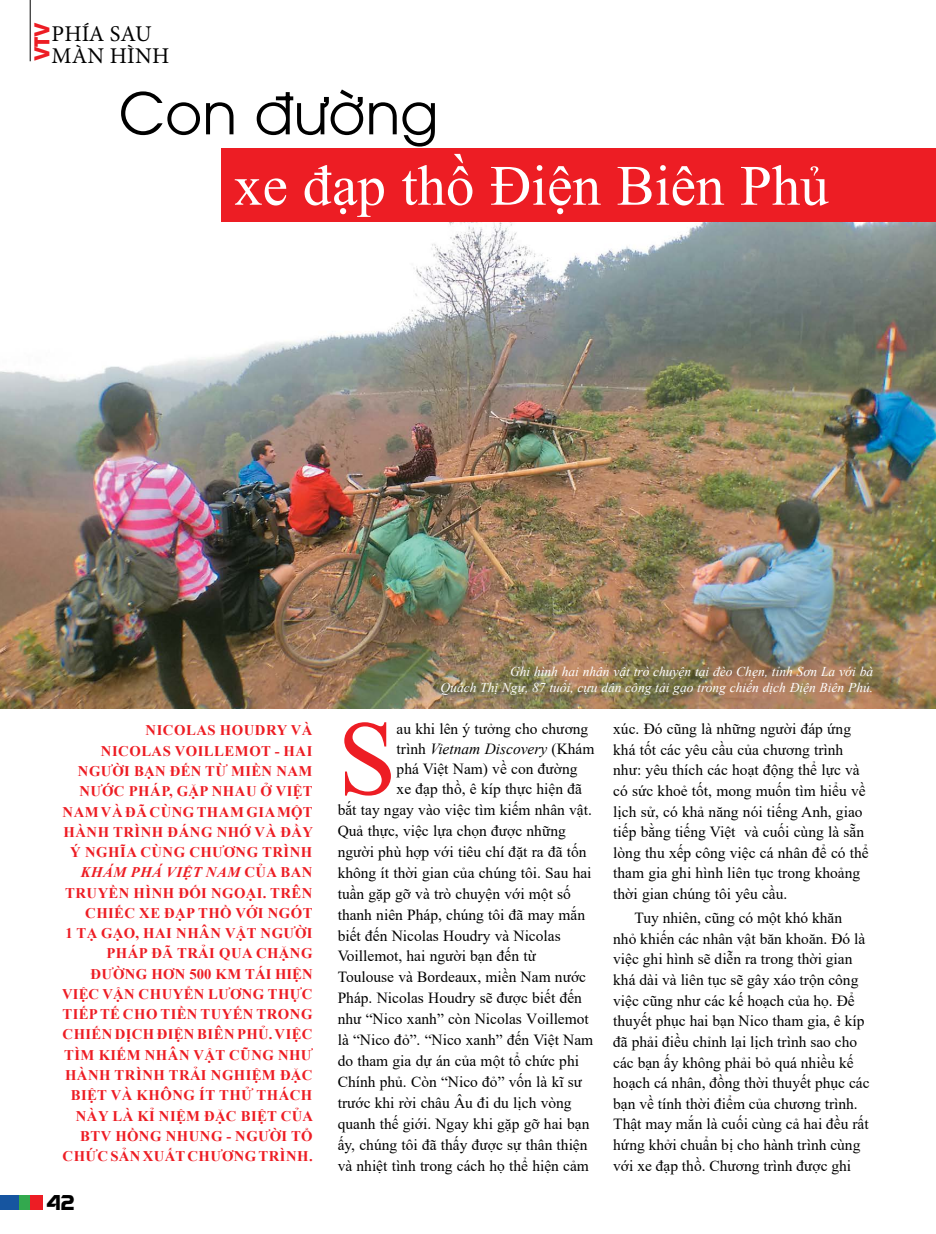
<style>
.page{position:relative;width:936px;height:1234px;background:#fff}
.page>*{position:absolute;margin:0;border:0;box-sizing:border-box;transform-origin:0 0}
.t1{font:105.9px "Times New Roman";color:#ed1d24}
.t2{font:57px "Times New Roman";color:#fff}
.t3{font:57px "UTM Avo";color:#000}
.t4{font:22.5px/21.8px "Minion Pro";letter-spacing:.01em;color:#000}
.t5{font:21px "UTM Eremitage";color:#000}
.t6{font:700 20.25px "UTM Avo";color:#ed1d24}
.t7{font:15.45px/20.5px "Times New Roman";color:#000}
.t8{font:italic 15.45px "Times New Roman";color:#000}
.t9{font:700 14.7px/20.2px "Times New Roman";letter-spacing:.035em;color:#ed1d24;text-align:right}
.t10{font:italic 700 14.7px "Times New Roman";letter-spacing:.035em;color:#ed1d24}
.t11{font:700 14.7px "Times New Roman";color:#ed1d24}
.t12{font:italic 13.5px/15.8px "Times New Roman";color:#fff;text-align:right}
.s1{font-style:normal}
</style>
<div class="page">
<div style="left:18px;top:1194px;width:13px;height:15px;background:#33a94e"></div>
<div style="left:31px;top:1194px;width:12px;height:15px;background:#ed1d24"></div>
<div style="left:0;top:1194px;width:18px;height:15px;background:#1655a0"></div>
<img style="left:0;top:221px;width:935px;height:487px">
<hr style="left:30px;top:0;width:1px;height:61px;background:#000">
<div style="left:221px;top:148px;width:714px;height:73px;background:#ed1d24"></div>
<h3 class="t6" style="left:25px;top:61px;width:41px;rotate:-90deg">VTV</h3>
<h3 class="t4" style="left:52px;top:23px;width:119px">PHÍA SAU<br>MÀN HÌNH</h3>
<h2 class="t3" style="left:119px;top:69px;width:321px">Con đường</h2>
<h2 class="t2" style="left:234px;top:145px;width:596px">xe đạp thồ Điện Biên Phủ</h2>
<p class="t9" style="left:145px;top:719px;width:165px">NIC OLAS HOUDRY VÀ</p>
<p class="t9" style="left:101px;top:740px;width:213px">NIC OLAS VOILLEMOT - HAI</p>
<p class="t9" style="left:78px;top:760px;width:236px">NGƯỜI BẠN ĐẾN TỪ MIỀN NAM</p>
<p class="t9" style="left:80px;top:780px;width:234px">NƯỚC PHÁP, GẶP NHAU Ở VIỆT</p>
<p class="t9" style="left:63px;top:800px;width:251px">NAM VÀ ĐÃ C ÙNG THAM GIA MỘT</p>
<p class="t9" style="left:64px;top:821px;width:251px">HÀNH TRÌNH ĐÁNG NHỚ VÀ ĐẦY</p>
<p class="t9" style="left:70px;top:841px;width:244px">Ý NGHĨA C ÙNG C HƯƠNG TRÌNH</p>
<p class="t10" style="left:81px;top:862px;width:233px">KHÁM PHÁ VIỆT NAM <span class="s1">C ỦA BAN</span></p>
<p class="t9" style="left:65px;top:881px;width:249px">TRUYỀN HÌNH ĐỐI NGOẠI. TRÊN</p>
<p class="t9" style="left:85px;top:902px;width:229px">C HIẾC XE ĐẠP THỒ VỚI NGÓT</p>
<p class="t9" style="left:66px;top:922px;width:248px">1 TẠ GẠO, HAI NHÂN VẬT NGƯỜI</p>
<p class="t9" style="left:106px;top:942px;width:207px">PHÁP ĐÃ TRẢI QUA C HẶNG</p>
<p class="t11" style="left:90px;top:962px;width:224px">Đ ƯỜNG HƠN 500 KM TÁI HIỆN</p>
<p class="t9" style="left:62px;top:983px;width:247px">VIỆC VẬN C HUYỂN LƯƠNG THỰC</p>
<p class="t9" style="left:63px;top:1003px;width:251px">TIẾP TẾ CHO TIỀN TUYẾN TRONG</p>
<p class="t9" style="left:63px;top:1023px;width:247px">C HIẾN DỊC H ĐIỆN BIÊN PHỦ. VIỆC</p>
<p class="t9" style="left:64px;top:1043px;width:250px">TÌM KIẾM NHÂN VẬT C ŨNG NHƯ</p>
<p class="t9" style="left:65px;top:1064px;width:245px">HÀNH TRÌNH TRẢI NGHIỆM ĐẶC</p>
<p class="t9" style="left:71px;top:1084px;width:243px">BIỆT VÀ KHÔNG ÍT THỬ THÁCH</p>
<p class="t9" style="left:76px;top:1104px;width:239px">NÀY LÀ KỈ NIỆM ĐẶC BIỆT CỦA</p>
<p class="t9" style="left:80px;top:1125px;width:4px">BTV</p>
<p class="t9" style="left:63px;top:1125px;width:251px">HỒNG NHUNG - NGƯỜI TỔ<br>C HỨC SẢN XUẤT C HƯƠNG TRÌNH.</p>
<h3 class="t5" style="left:45px;top:1186px;width:31px">42</h3>
<p class="t12" style="left:440px;top:663px;width:434px">Ghi hình hai nhân vật trò chuyện tại đèo Chẹn, tỉnh Sơn La với bà<br>Quách Thị Ngự, 87 tuổi, cựu dân công tải gạo trong chiến dịch Điện Biên Phủ.</p>
<h1 class="t1" style="left:338px;top:683px;width:60px">S</h1>
<p class="t7" style="left:396px;top:718px;width:193px">au khi lên ý tưởng cho chương</p>
<p class="t8" style="left:396px;top:738px;width:199px"><span class="s1">trình</span> Vietnam Discovery <span class="s1">(Khám</span></p>
<p class="t7" style="left:396px;top:758px;width:182px">phá Việt Nam) về con đường</p>
<p class="t7" style="left:396px;top:777px;width:187px">xe đạp thồ, ê kíp thực hiện đã</p>
<p class="t7" style="left:338px;top:798px;width:256px">bắt tay ngay vào việc tìm kiếm nhân vật.</p>
<p class="t7" style="left:338px;top:819px;width:230px">Quả thực, việc lựa chọn được những</p>
<p class="t7" style="left:338px;top:840px;width:250px">người phù hợp với tiêu chí đặt ra đã tốn</p>
<p class="t7" style="left:338px;top:861px;width:255px">không ít thời gian của chúng tôi. Sau hai</p>
<p class="t7" style="left:338px;top:882px;width:235px">tuần gặp gỡ và trò chuyện với một số</p>
<p class="t7" style="left:338px;top:903px;width:249px">thanh niên Pháp, chúng tôi đã may mắn</p>
<p class="t7" style="left:338px;top:924px;width:224px">biết đến Nicolas Houdry và Nicolas</p>
<p class="t7" style="left:338px;top:945px;width:200px">Voillemot, hai người bạn đến từ</p>
<p class="t7" style="left:338px;top:966px;width:250px">Toulouse và Bordeaux, miền Nam nước</p>
<p class="t7" style="left:338px;top:987px;width:246px">Pháp. Nicolas Houdry sẽ được biết đến</p>
<p class="t7" style="left:338px;top:1008px;width:253px">như “Nico xanh” còn Nicolas Voillemot</p>
<p class="t7" style="left:338px;top:1028px;width:257px">là “Nico đỏ”. “Nico xanh” đến Việt Nam</p>
<p class="t7" style="left:338px;top:1049px;width:243px">do tham gia dự án của một tổ chức phi</p>
<p class="t7" style="left:338px;top:1070px;width:246px">Chính phủ. Còn “Nico đỏ” vốn là kĩ sư</p>
<p class="t7" style="left:338px;top:1091px;width:235px">trước khi rời châu Âu đi du lịch vòng</p>
<p class="t7" style="left:338px;top:1112px;width:253px">quanh thế giới. Ngay khi gặp gỡ hai bạn</p>
<p class="t7" style="left:338px;top:1133px;width:251px">ấy, chúng tôi đã thấy được sự thân thiện</p>
<p class="t7" style="left:338px;top:1154px;width:253px">và nhiệt tình trong cách họ thể hiện cảm</p>
<p class="t7" style="left:613px;top:718px;width:257px">xúc. Đó cũng là những người đáp ứng khá tốt các yêu cầu của chương trình như: yêu thích các hoạt động thể lực và có sức khoẻ tốt, mong muốn tìm hiểu về lịch sử, có khả năng nói tiếng Anh, giao tiếp bằng tiếng Việt và cuối cùng là sẵn lòng thu xếp công việc cá nhân để có thể tham gia ghi hình liên tục trong khoảng thời gian chúng tôi yêu cầu.</p>
<p class="t7" style="left:613px;top:907px;width:258px;text-indent:21px">Tuy nhiên, cũng có một khó khăn<br>nhỏ khiến các nhân vật băn khoăn. Đó là việc ghi hình sẽ diễn ra trong thời gian khá dài và liên tục sẽ gây xáo trộn công việc cũng như các kế hoạch của họ. Để thuyết phục hai bạn Nico tham gia, ê kíp đã phải điều chỉnh lại lịch trình sao cho các bạn ấy không phải bỏ quá nhiều kế hoạch cá nhân, đồng thời thuyết phục các bạn về tính thời điểm của chương trình.<br>Thật may mắn là cuối cùng cả hai đều rất hứng khởi chuẩn bị cho hành trình cùng với xe đạp thồ. Chương trình được ghi</p>
</div>
